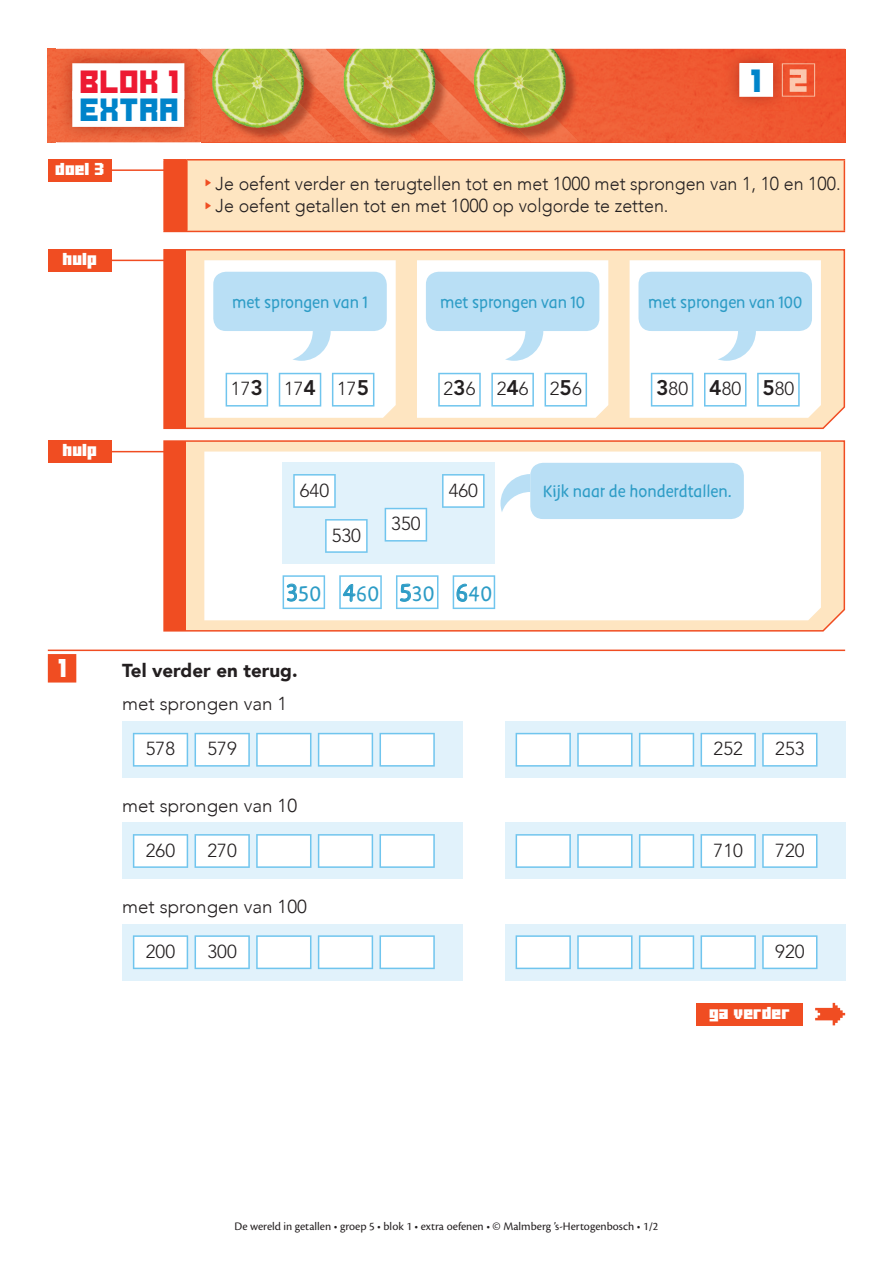
<style>
.page{position:relative;width:893px;height:1263px;background:#fff}
.page>*{position:absolute;margin:0;border:0;box-sizing:border-box;transform-origin:0 0}
.t1{font:24px "Duper Pro";letter-spacing:.025em;color:#2d9cc6}
.t2{font:22.5px "Ode to Idle Gaming";letter-spacing:.01em;color:#0084ca}
.t3{font:22.5px "Ode to Idle Gaming";color:#ed1a33}
.t4{font:300 18.75px/22.5px "Avenir";color:#231f20;scale:.95 1}
.t5{font:300 18.75px "Avenir LT Std";color:#231f20}
.t6{font:18.75px "Duper Pro";color:#2d9cc6}
.t7{font:300 18.75px "Avenir";color:#231f20}
.t8{font:900 18.75px "Avenir";color:#231f20}
.t9{font:18px "Ode to Idle Gaming";color:#fff}
.t10{font:12.3px "Minercraftory";letter-spacing:.01em;color:#fff}
.t11{font:12px "Cronos Pro";color:#231f20}
.s1{font-weight:800;font-size:21px}
.s2{font-size:27px}
</style>
<div class="page">
<hr style="left:109px;top:169px;width:83px;height:2px;background:#f04d22">
<div style="left:48px;top:159px;width:64px;height:22px;background:#f04d22"></div>
<hr style="left:109px;top:260px;width:83px;height:1px;background:#f04d22">
<div style="left:48px;top:249px;width:64px;height:23px;background:#f04d22"></div>
<hr style="left:109px;top:451px;width:83px;height:1px;background:#f04d22">
<div style="left:48px;top:440px;width:64px;height:23px;background:#f04d22"></div>
<svg style="left:163px;top:249px;width:683px;height:181px;background:#fbc8a4"></svg>
<svg style="left:163px;top:440px;width:683px;height:192px;background:#fac3a0"></svg>
<svg style="left:204px;top:260px;width:192px;height:158px"></svg>
<svg style="left:417px;top:260px;width:191px;height:158px"></svg>
<svg style="left:630px;top:260px;width:191px;height:158px"></svg>
<svg style="left:204px;top:452px;width:617px;height:168px"></svg>
<div style="left:283px;top:463px;width:212px;height:101px;background:#e1f2fb"></div>
<svg style="left:293px;top:474px;width:43px;height:34px"></svg>
<svg style="left:442px;top:474px;width:43px;height:34px"></svg>
<svg style="left:325px;top:519px;width:43px;height:34px"></svg>
<svg style="left:385px;top:508px;width:42px;height:33px"></svg>
<svg style="left:283px;top:575px;width:42px;height:34px"></svg>
<svg style="left:339px;top:575px;width:43px;height:35px"></svg>
<svg style="left:453px;top:575px;width:42px;height:34px"></svg>
<svg style="left:396px;top:575px;width:42px;height:45px"></svg>
<div style="left:530px;top:463px;width:214px;height:56px;background:#b9dff5;border-radius:13px"></div>
<svg style="left:500px;top:474px;width:30px;height:38px"></svg>
<div style="left:164px;top:160px;width:23px;height:71px;background:#f04d22"></div>
<div style="left:187px;top:160px;width:657px;height:71px;background:#fee5c1"></div>
<hr style="left:163px;top:159px;width:24px;height:2px;background:#f04d22">
<hr style="left:163px;top:161px;width:2px;height:70px;background:#f04d22">
<hr style="left:187px;top:159px;width:658px;height:2px;background:#f04d22">
<hr style="left:186px;top:161px;width:2px;height:70px;background:#f04d22">
<hr style="left:844px;top:161px;width:1px;height:70px;background:#f04d22">
<svg style="left:163px;top:231px;width:24px;height:1px"></svg>
<hr style="left:187px;top:231px;width:658px;height:1px;background:#f04d22">
<div style="left:760px;top:49px;width:85px;height:93px;background:#ef542e"></div>
<div style="left:580px;top:49px;width:180px;height:93px;background:#f05b33"></div>
<img style="left:499px;top:49px;width:81px;height:93px">
<img style="left:419px;top:49px;width:80px;height:93px">
<img style="left:339px;top:49px;width:80px;height:93px">
<img style="left:200px;top:49px;width:139px;height:93px">
<img style="left:48px;top:49px;width:8px;height:93px">
<img style="left:56px;top:48px;width:144px;height:95px">
<img style="left:56px;top:49px;width:144px;height:1px">
<svg style="left:196px;top:49px;width:4px;height:4px"></svg>
<div style="left:72px;top:63px;width:112px;height:36px;background:#fff"></div>
<div style="left:72px;top:91px;width:112px;height:36px;background:#fff"></div>
<img style="left:789px;top:63px;width:26px;height:34px">
<img style="left:790px;top:69px;width:17px;height:23px">
<img style="left:723px;top:49px;width:66px;height:62px">
<div style="left:740px;top:64px;width:32px;height:32px;background:#fff"></div>
<div style="left:739px;top:63px;width:34px;height:34px;border:1px solid #fff"></div>
<div style="left:696px;top:1003px;width:107px;height:22px;background:#f04d22"></div>
<svg style="left:815px;top:1003px;width:30px;height:22px"></svg>
<hr style="left:48px;top:649px;width:797px;height:2px;background:#f04d22">
<div style="left:48px;top:654px;width:28px;height:28px;background:#f04d22"></div>
<div style="left:122px;top:721px;width:340px;height:57px;background:#e1f2fb"></div>
<svg style="left:133px;top:733px;width:55px;height:34px;background:#ecf7fc"></svg>
<svg style="left:195px;top:733px;width:55px;height:34px;background:#ecf7fc"></svg>
<svg style="left:256px;top:733px;width:55px;height:34px;background:#ecf7fc"></svg>
<svg style="left:318px;top:733px;width:55px;height:34px;background:#ecf7fc"></svg>
<svg style="left:379px;top:733px;width:56px;height:34px;background:#ebf6fc"></svg>
<div style="left:505px;top:721px;width:340px;height:57px;background:#e1f2fb"></div>
<svg style="left:516px;top:733px;width:55px;height:34px;background:#ecf7fc"></svg>
<svg style="left:577px;top:733px;width:55px;height:34px;background:#ecf7fc"></svg>
<svg style="left:639px;top:733px;width:55px;height:34px;background:#ecf7fc"></svg>
<svg style="left:701px;top:733px;width:55px;height:34px;background:#ecf7fc"></svg>
<svg style="left:762px;top:733px;width:55px;height:34px;background:#ecf7fc"></svg>
<div style="left:122px;top:823px;width:340px;height:56px;background:#e1f2fb"></div>
<svg style="left:133px;top:834px;width:55px;height:34px;background:#ebf7fc"></svg>
<svg style="left:195px;top:834px;width:55px;height:34px;background:#ecf7fc"></svg>
<svg style="left:256px;top:834px;width:55px;height:34px;background:#ecf7fc"></svg>
<svg style="left:318px;top:834px;width:55px;height:34px;background:#ebf7fc"></svg>
<svg style="left:379px;top:834px;width:56px;height:34px;background:#eaf6fc"></svg>
<div style="left:505px;top:823px;width:340px;height:56px;background:#e1f2fb"></div>
<svg style="left:516px;top:834px;width:55px;height:34px;background:#ebf7fc"></svg>
<svg style="left:577px;top:834px;width:55px;height:34px;background:#ecf7fc"></svg>
<svg style="left:639px;top:834px;width:55px;height:34px;background:#ebf7fc"></svg>
<svg style="left:701px;top:834px;width:55px;height:34px;background:#ecf7fc"></svg>
<svg style="left:762px;top:834px;width:55px;height:34px;background:#ecf7fc"></svg>
<div style="left:122px;top:924px;width:340px;height:56px;background:#e1f2fb"></div>
<svg style="left:133px;top:935px;width:55px;height:34px;background:#ecf7fc"></svg>
<svg style="left:195px;top:935px;width:55px;height:34px;background:#ecf7fc"></svg>
<svg style="left:256px;top:935px;width:55px;height:34px;background:#ecf7fc"></svg>
<svg style="left:318px;top:935px;width:55px;height:34px;background:#ecf7fc"></svg>
<svg style="left:379px;top:935px;width:56px;height:34px;background:#ebf6fc"></svg>
<div style="left:505px;top:924px;width:340px;height:56px;background:#e1f2fb"></div>
<svg style="left:516px;top:935px;width:55px;height:34px;background:#ecf7fc"></svg>
<svg style="left:577px;top:935px;width:55px;height:34px;background:#ecf7fc"></svg>
<svg style="left:639px;top:935px;width:55px;height:34px;background:#ecf7fc"></svg>
<svg style="left:701px;top:935px;width:55px;height:34px;background:#ecf7fc"></svg>
<svg style="left:762px;top:935px;width:55px;height:34px;background:#ecf7fc"></svg>
<p class="t3" style="left:81px;top:72px;width:101px">BLOK 1</p>
<p class="t2" style="left:81px;top:100px;width:101px">EXTRA</p>
<p class="t10" style="left:55px;top:159px;width:50px">doel 3</p>
<p class="t10" style="left:63px;top:249px;width:36px">hulp</p>
<p class="t10" style="left:63px;top:441px;width:36px">hulp</p>
<p class="t2" style="left:752px;top:71px;width:13px">1</p>
<p class="t4" style="left:216px;top:172px;width:660px">Je oefent verder en terugtellen tot en met 1000 met sprongen van 1, 10 en 100.<br>Je oefent getallen tot en met 1000 op volgorde te zetten.</p>
<p class="t6" style="left:232px;top:292px;width:137px">met sprongen van 1</p>
<p class="t5" style="left:231px;top:378px;width:140px">17<span class="s1">3</span> 17<span class="s1">4</span> 17<span class="s1">5</span></p>
<p class="t6" style="left:440px;top:292px;width:146px">met sprongen van 10</p>
<p class="t5" style="left:443px;top:378px;width:140px">2<span class="s1">3</span>6 2<span class="s1">4</span>6 2<span class="s1">5</span>6</p>
<p class="t6" style="left:648px;top:292px;width:156px">met sprongen van 100</p>
<p class="t5" style="left:656px;top:378px;width:140px"><span class="s1">3</span>80 <span class="s1">4</span>80 <span class="s1">5</span>80</p>
<p class="t5" style="left:300px;top:479px;width:31px">640</p>
<p class="t5" style="left:449px;top:479px;width:31px">460</p>
<p class="t5" style="left:332px;top:524px;width:31px">530</p>
<p class="t5" style="left:391px;top:513px;width:31px">350</p>
<p class="t1" style="left:286px;top:580px;width:207px"><span class="s2">3</span>50 <span class="s2">4</span>60 <span class="s2">5</span>30 <span class="s2">6</span>40</p>
<p class="t6" style="left:543px;top:481px;width:190px">Kijk naar de honderdtallen.</p>
<p class="t9" style="left:59px;top:661px;width:10px">1</p>
<p class="t8" style="left:122px;top:654px;width:177px">Tel verder en terug.</p>
<p class="t7" style="left:122px;top:693px;width:167px">met sprongen van 1</p>
<p class="t5" style="left:146px;top:738px;width:31px">578</p>
<p class="t5" style="left:208px;top:738px;width:31px">579</p>
<p class="t5" style="left:714px;top:738px;width:31px">252</p>
<p class="t5" style="left:775px;top:738px;width:31px">253</p>
<p class="t7" style="left:122px;top:794px;width:176px">met sprongen van 10</p>
<p class="t5" style="left:146px;top:839px;width:31px">260</p>
<p class="t5" style="left:208px;top:839px;width:31px">270</p>
<p class="t5" style="left:714px;top:839px;width:31px">710</p>
<p class="t5" style="left:775px;top:839px;width:31px">720</p>
<p class="t7" style="left:122px;top:895px;width:186px">met sprongen van 100</p>
<p class="t5" style="left:146px;top:940px;width:31px">200</p>
<p class="t5" style="left:208px;top:940px;width:31px">300</p>
<p class="t5" style="left:775px;top:940px;width:31px">920</p>
<p class="t10" style="left:709px;top:1003px;width:82px">ga verder</p>
<p class="t11" style="left:234px;top:1219px;width:425px">De wereld in getallen • groep 5 • blok 1 • extra oefenen • © Malmberg ’s-Hertogenbosch • 1/2</p>
</div>
